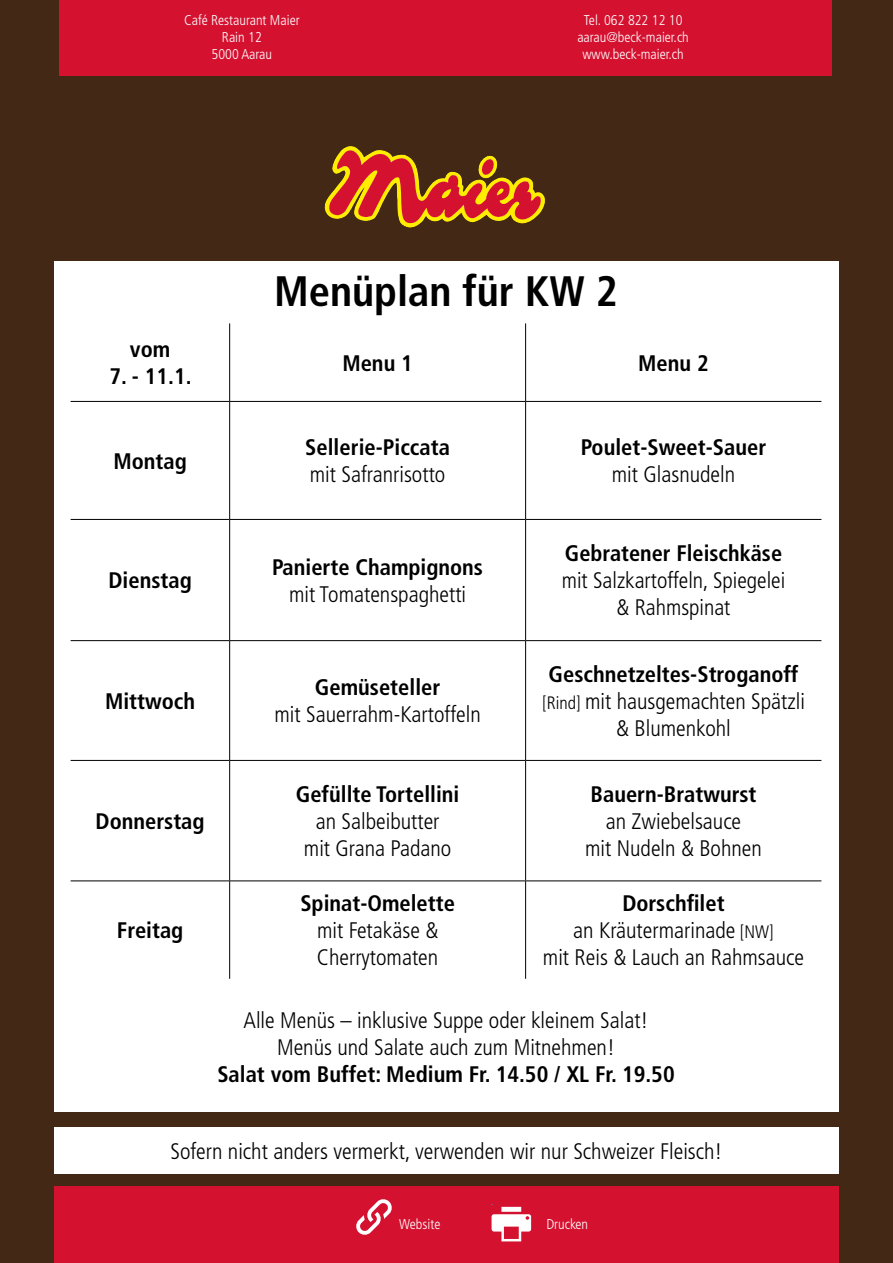
<style>
.page{position:relative;width:893px;height:1263px;background:#432816}
.page>*{position:absolute;margin:0;border:0;box-sizing:border-box;transform-origin:0 0}
.t1{font:700 condensed 42.6px "Frutiger LT Std";color:#000}
.t2{font:300 condensed 22.5px/27px "Frutiger LT Std";color:#000;text-align:center}
.t3{font:700 condensed 22.5px "Frutiger LT Std";color:#000}
.t4{font:300 condensed 14.25px/17.1px "Frutiger LT Std";color:#fff;text-align:center}
.s1{font-weight:700}
.s2{font-size:18px}
</style>
<div class="page">
<div style="left:59px;top:0;width:773px;height:89px;background:#d51130"></div>
<div style="left:54px;top:261px;width:785px;height:851px;background:#fff"></div>
<div style="left:59px;top:76px;width:774px;height:151px;background:#432816"></div>
<svg style="left:324px;top:146px;width:221px;height:82px"></svg>
<hr style="left:229px;top:323px;width:1px;height:78px;background:#000">
<hr style="left:525px;top:323px;width:1px;height:78px;background:#000">
<hr style="left:71px;top:401px;width:159px;height:1px;background:#000">
<hr style="left:230px;top:401px;width:296px;height:1px;background:#000">
<hr style="left:229px;top:402px;width:1px;height:117px;background:#000">
<hr style="left:526px;top:401px;width:295px;height:1px;background:#000">
<hr style="left:525px;top:402px;width:1px;height:117px;background:#000">
<hr style="left:71px;top:519px;width:159px;height:1px;background:#000">
<hr style="left:230px;top:519px;width:296px;height:1px;background:#000">
<hr style="left:229px;top:520px;width:1px;height:120px;background:#000">
<hr style="left:526px;top:519px;width:295px;height:1px;background:#000">
<hr style="left:525px;top:520px;width:1px;height:120px;background:#000">
<hr style="left:71px;top:640px;width:159px;height:1px;background:#000">
<hr style="left:230px;top:640px;width:296px;height:1px;background:#000">
<hr style="left:229px;top:641px;width:1px;height:119px;background:#000">
<hr style="left:526px;top:640px;width:295px;height:1px;background:#000">
<hr style="left:525px;top:641px;width:1px;height:119px;background:#000">
<hr style="left:71px;top:760px;width:159px;height:1px;background:#000">
<hr style="left:230px;top:760px;width:296px;height:1px;background:#000">
<hr style="left:229px;top:761px;width:1px;height:119px;background:#000">
<hr style="left:526px;top:760px;width:295px;height:1px;background:#000">
<hr style="left:525px;top:761px;width:1px;height:119px;background:#000">
<hr style="left:71px;top:880px;width:159px;height:1px;background:#000">
<hr style="left:230px;top:880px;width:296px;height:1px;background:#000">
<hr style="left:229px;top:881px;width:1px;height:98px;background:#000">
<hr style="left:526px;top:880px;width:295px;height:1px;background:#000">
<hr style="left:525px;top:881px;width:1px;height:98px;background:#000">
<div style="left:54px;top:1186px;width:785px;height:77px;background:#d51130"></div>
<svg style="left:356px;top:1199px;width:36px;height:36px"></svg>
<svg style="left:492px;top:1204px;width:39px;height:37px"></svg>
<div style="left:54px;top:1127px;width:785px;height:47px;background:#fff"></div>
<p class="t4" style="left:184px;top:12px;width:117px">Café Restaurant Maier<br>Rain 12<br>5000 Aarau</p>
<p class="t4" style="left:577px;top:12px;width:113px">Tel. 062 822 12 10 aarau@beck-maier.ch www.beck-maier.ch</p>
<p class="t3" style="left:130px;top:336px;width:42px">vom</p>
<p class="t3" style="left:109px;top:363px;width:84px">7. - 11.1.</p>
<p class="t3" style="left:113px;top:448px;width:75px">Montag</p>
<h1 class="t1" style="left:274px;top:266px;width:345px">Menüplan für KW 2</h1>
<p class="t3" style="left:342px;top:350px;width:72px">Menu 1</p>
<p class="t3" style="left:638px;top:350px;width:72px">Menu 2</p>
<p class="t3" style="left:305px;top:434px;width:146px">Sellerie-Piccata</p>
<p class="t2" style="left:310px;top:461px;width:137px">mit Safranrisotto</p>
<p class="t3" style="left:581px;top:434px;width:187px">Poulet-Sweet-Sauer</p>
<p class="t2" style="left:612px;top:461px;width:125px">mit Glasnudeln</p>
<p class="t3" style="left:108px;top:567px;width:85px">Dienstag</p>
<p class="t3" style="left:105px;top:688px;width:92px">Mittwoch</p>
<p class="t3" style="left:272px;top:554px;width:212px">Panierte Champignons</p>
<p class="t2" style="left:289px;top:581px;width:179px">mit Tomatenspaghetti</p>
<p class="t3" style="left:315px;top:674px;width:127px">Gemüseteller</p>
<p class="t2" style="left:274px;top:701px;width:208px">mit Sauerrahm-Kartoffeln</p>
<p class="t3" style="left:565px;top:540px;width:219px">Gebratener Fleischkäse</p>
<p class="t2" style="left:562px;top:567px;width:225px">mit Salzkartoffeln, Spiegelei &amp; Rahmspinat</p>
<p class="t2" style="left:542px;top:661px;width:264px"><span class="s1">Geschnetzeltes-Stroganoff </span><span class="s2">[Rind]</span> mit hausgemachten Spätzli &amp; Blumenkohl</p>
<p class="t3" style="left:96px;top:808px;width:110px">Donnerstag</p>
<p class="t3" style="left:117px;top:917px;width:68px">Freitag</p>
<p class="t3" style="left:296px;top:781px;width:165px">Gefüllte Tortellini</p>
<p class="t2" style="left:304px;top:808px;width:149px">an Salbeibutter mit Grana Padano</p>
<p class="t3" style="left:300px;top:890px;width:156px">Spinat-Omelette</p>
<p class="t2" style="left:317px;top:917px;width:123px;text-align:left">mit Fetakäse &amp;<br>Cherrytomaten</p>
<p class="t3" style="left:591px;top:781px;width:167px">Bauern-Bratwurst</p>
<p class="t2" style="left:585px;top:808px;width:178px">an Zwiebelsauce<br>mit Nudeln &amp; Bohnen</p>
<p class="t2" style="left:543px;top:890px;width:263px"><span class="s1">Dorschfilet<br></span>an Kräutermarinade <span class="s2">[NW]<br></span>mit Reis &amp; Lauch an Rahmsauce</p>
<p class="t2" style="left:243px;top:1007px;width:407px">Alle Menüs – inklusive Suppe oder kleinem Salat!<br>Menüs und Salate auch zum Mitnehmen!</p>
<p class="t3" style="left:217px;top:1060px;width:459px">Salat vom Buffet: Medium Fr. 14.50 / XL Fr. 19.50</p>
<p class="t2" style="left:170px;top:1138px;width:554px">Sofern nicht anders vermerkt, verwenden wir nur Schweizer Fleisch!</p>
<p class="t4" style="left:399px;top:1216px;width:43px">Website</p>
<p class="t4" style="left:546px;top:1216px;width:43px">Drucken</p>
</div>
